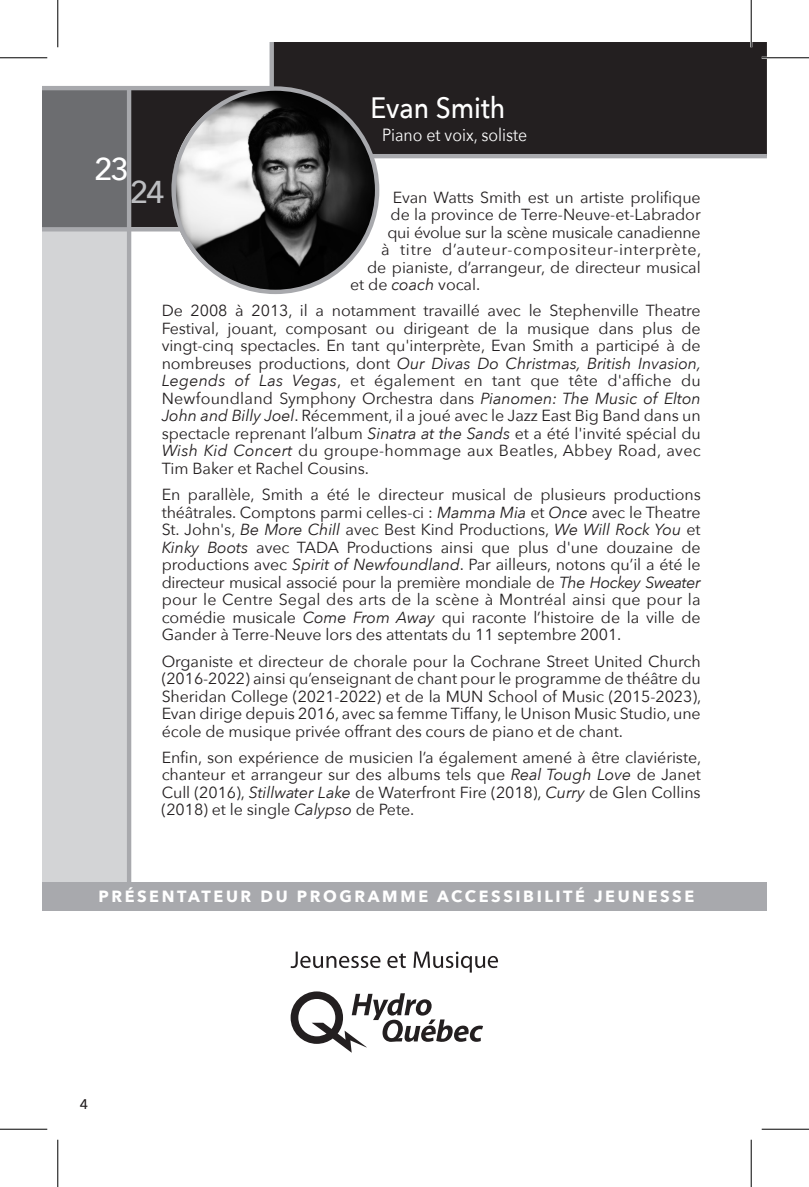
<style>
.page{position:relative;width:809px;height:1187px;background:#fff}
.page>*{position:absolute;margin:0;border:0;box-sizing:border-box;transform-origin:0 0}
.t1{font:500 31.5px "Avenir Next";color:#fff}
.t2{font:500 31.5px "Avenir Next";color:#bcbdc0}
.t3{font:500 29.4px "Avenir Next";color:#fff;scale:.9 1}
.t4{font:17.68px "Avenir Next";color:#fff;scale:.9 1}
.t5{font:700 16.1px "Avenir Next";letter-spacing:.16em;color:#fff}
.t6{font:15.92px/17.5px "Avenir Next";letter-spacing:-.005em;color:#231f20;text-align:justify}
.t7{font:15.92px "Avenir Next";letter-spacing:.045em;color:#231f20}
.t8{font:15.92px "Avenir Next";letter-spacing:-.025em;color:#231f20}
.t9{font:500 14px "Avenir Next";color:#231f20}
.s1{font-style:italic}
</style>
<div class="page">
<div style="left:42px;top:229px;width:87px;height:670px;background:#d3d4d6"></div>
<div style="left:42px;top:88px;width:87px;height:139px;background:#6c6d70"></div>
<div style="left:274px;top:42px;width:492px;height:114px;background:#231f20"></div>
<div style="left:131px;top:90px;width:114px;height:137px;background:#231f20"></div>
<img style="left:171px;top:87px;width:205px;height:205px;border-radius:102px">
<div style="left:269px;top:42px;width:5px;height:47px;background:#a8a9ad"></div>
<hr style="left:42px;top:86px;width:228px;height:4px;background:#a8a9ad">
<hr style="left:42px;top:227px;width:141px;height:4px;background:#a8a9ad">
<hr style="left:127px;top:88px;width:4px;height:813px;background:#a8a9ad">
<hr style="left:371px;top:154px;width:395px;height:4px;background:#a8a9ad">
<div style="left:42px;top:882px;width:724px;height:29px;background:#a8a9ad"></div>
<svg style="left:290px;top:991px;width:193px;height:61px"></svg>
<svg style="left:290px;top:951px;width:90px;height:17px"></svg>
<svg style="left:387px;top:953px;width:19px;height:15px"></svg>
<svg style="left:413px;top:951px;width:85px;height:21px"></svg>
<hr style="left:761px;top:57px;width:47px;height:2px;background:#fff">
<hr style="left:750px;top:0;width:2px;height:47px;background:#fff">
<hr style="left:0;top:57px;width:47px;height:1px;background:#000">
<hr style="left:761px;top:57px;width:47px;height:1px;background:#000">
<hr style="left:0;top:1128px;width:47px;height:1px;background:#000">
<hr style="left:761px;top:1128px;width:47px;height:1px;background:#000">
<hr style="left:57px;top:0;width:1px;height:47px;background:#000">
<hr style="left:57px;top:1139px;width:1px;height:47px;background:#000">
<hr style="left:750px;top:0;width:1px;height:47px;background:#000">
<hr style="left:750px;top:1139px;width:1px;height:47px;background:#000">
<h2 class="t3" style="left:370px;top:83px;width:151px">Evan Smith</h2>
<p class="t4" style="left:382px;top:120px;width:162px">Piano et voix, soliste</p>
<h1 class="t1" style="left:94px;top:143px;width:36px">23</h1>
<h1 class="t2" style="left:130px;top:165px;width:36px">24</h1>
<p class="t6" style="left:393px;top:188px;width:309px">Evan Watts Smith est un artiste prolifique</p>
<p class="t6" style="left:390px;top:205px;width:311px">de la province de Terre-Neuve-et-Labrador</p>
<p class="t8" style="left:387px;top:219px;width:315px">qui évolue sur la scène musicale canadienne</p>
<p class="t7" style="left:381px;top:236px;width:321px">à titre d’auteur-compositeur-interprète,</p>
<p class="t6" style="left:367px;top:258px;width:335px">de pianiste, d’arrangeur, de directeur musical</p>
<p class="t6" style="left:350px;top:275px;width:131px">et de <span class="s1">coach</span> vocal.</p>
<p class="t6" style="left:162px;top:301px;width:541px">De 2008 à 2013, il a notamment travaillé avec le Stephenville Theatre Festival, jouant, composant ou dirigeant de la musique dans plus de vingt-cinq spectacles. En tant qu'interprète, Evan Smith a participé à de nombreuses productions, dont <span class="s1">Our Divas Do Christmas, British Invasion, Legends of Las Vegas</span>, et également en tant que tête d'affiche du Newfoundland Symphony Orchestra dans <span class="s1">Pianomen: The Music of Elton John and Billy Joel</span>. Récemment, il a joué avec le Jazz East Big Band dans un spectacle reprenant l’album <span class="s1">Sinatra at the Sands</span> et a été l'invité spécial du <span class="s1">Wish Kid Concert</span> du groupe-hommage aux Beatles, Abbey Road, avec Tim Baker et Rachel Cousins.</p>
<p class="t6" style="left:162px;top:485px;width:540px">En parallèle, Smith a été le directeur musical de plusieurs productions théâtrales. Comptons parmi celles-ci : <span class="s1">Mamma Mia</span> et <span class="s1">Once</span> avec le Theatre St. John's, <span class="s1">Be More Chill</span> avec Best Kind Productions, <span class="s1">We Will Rock You</span> et <span class="s1">Kinky Boots</span> avec TADA Productions ainsi que plus d'une douzaine de productions avec <span class="s1">Spirit of Newfoundland</span>. Par ailleurs, notons qu’il a été le directeur musical associé pour la première mondiale de <span class="s1">The Hockey Sweater </span>pour le Centre Segal des arts de la scène à Montréal ainsi que pour la comédie musicale <span class="s1">Come From Away</span> qui raconte l’histoire de la ville de Gander à Terre-Neuve lors des attentats du 11 septembre 2001.</p>
<p class="t6" style="left:162px;top:651px;width:541px">Organiste et directeur de chorale pour la Cochrane Street United Church (2016-2022) ainsi qu’enseignant de chant pour le programme de théâtre du Sheridan College (2021-2022) et de la MUN School of Music (2015-2023), Evan dirige depuis 2016, avec sa femme Tiffany, le Unison Music Studio, une école de musique privée offrant des cours de piano et de chant.</p>
<p class="t6" style="left:162px;top:748px;width:541px">Enfin, son expérience de musicien l’a également amené à être claviériste, chanteur et arrangeur sur des albums tels que <span class="s1">Real Tough Love</span> de Janet Cull (2016), <span class="s1">Stillwater Lake</span> de Waterfront Fire (2018), <span class="s1">Curry</span> de Glen Collins (2018) et le single <span class="s1">Calypso</span> de Pete.</p>
<p class="t5" style="left:98px;top:882px;width:597px">PRÉSENTATEUR DU PROGRAMME ACCESSIBILITÉ JEUNESSE</p>
<p class="t9" style="left:80px;top:1091px;width:10px">4</p>
</div>
